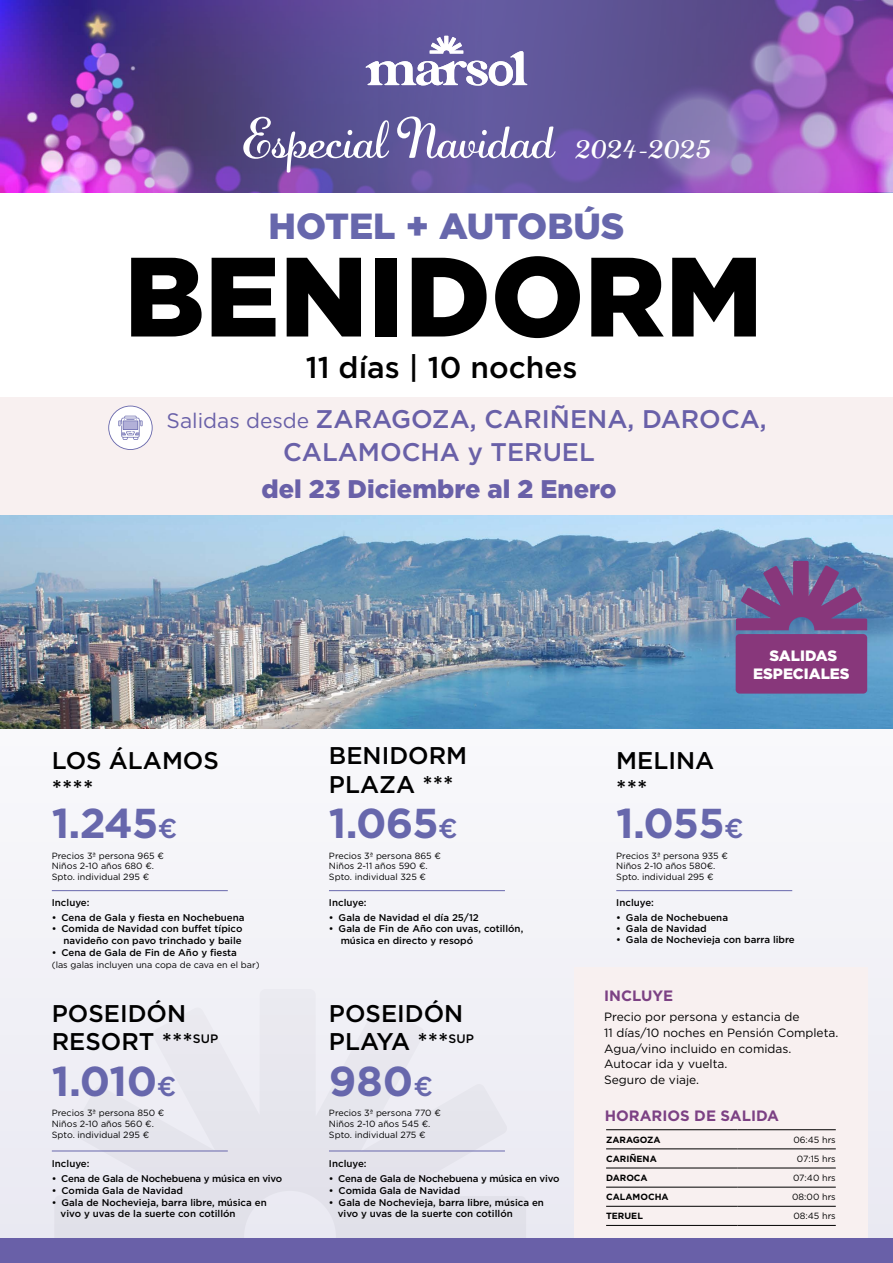
<style>
.page{position:relative;width:893px;height:1263px;background:#fff}
.page>*{position:absolute;margin:0;border:0;box-sizing:border-box;transform-origin:0 0}
.t1{font:900 112.5px "Gotham";color:#000}
.t2{font:52.95px "Adage Script JF";color:#fff}
.t3{font:700 41.7px "Gotham";letter-spacing:-.02em;color:#6767ac}
.t4{font:900 36.3px "Gotham";color:#6767ac}
.t5{font:500 30px "Gotham";color:#000}
.t6{font:500 25.5px/33.5px "Gotham";color:#6960a8}
.t7{font:900 25.5px "Gotham";color:#6960a8}
.t8{font:500 24.15px/28.5px "Gotham";color:#000}
.t9{font:700 15px "Gotham";color:#7c4184}
.t10{font:900 15px/18px "Gotham";color:#fff;text-align:center}
.t11{font:12px/15.8px "Gotham";color:#000}
.t12{font:500 9.75px/11.7px "Gotham";color:#000}
.t13{font:500 9.75px "Gotham";letter-spacing:-.02em;color:#000}
.t14{font:9px/10.8px "Gotham";color:#000}
.t15{font:700 9px "Gotham";color:#000}
.s1{font-size:28.8px}
.s2{font-weight:400;font-size:21px}
.s3{font-weight:500;font-size:27.15px}
</style>
<div class="page">
<div style="left:0;top:542px;width:893px;height:721px;background:#f5f4f9"></div>
<svg style="left:54px;top:998px;width:472px;height:241px;fill:#e8e7ee"></svg>
<div style="left:574px;top:967px;width:293px;height:272px;background:#f8f0f0"></div>
<div style="left:0;top:397px;width:893px;height:118px;background:#f8f0f0"></div>
<img style="left:0;top:0;width:378px;height:193px">
<svg style="left:108px;top:406px;width:45px;height:44px"></svg>
<img style="left:0;top:515px;width:893px;height:213px">
<hr style="left:52px;top:890px;width:176px;height:1px;background:#6767ac">
<hr style="left:52px;top:1150px;width:176px;height:1px;background:#6767ac">
<hr style="left:329px;top:1150px;width:176px;height:1px;background:#6767ac">
<hr style="left:329px;top:890px;width:176px;height:1px;background:#6767ac">
<hr style="left:616px;top:890px;width:176px;height:1px;background:#6767ac">
<svg style="left:736px;top:561px;width:131px;height:69px"></svg>
<div style="left:736px;top:634px;width:131px;height:60px;background:#88377b;border-radius:4px"></div>
<img style="left:378px;top:0;width:515px;height:193px">
<svg style="left:366px;top:36px;width:161px;height:50px"></svg>
<div style="left:0;top:1239px;width:893px;height:24px;background:#6960a8"></div>
<hr style="left:606px;top:1168px;width:131px;height:1px;background:#000">
<hr style="left:737px;top:1168px;width:99px;height:1px;background:#000">
<hr style="left:606px;top:1187px;width:131px;height:1px;background:#000">
<hr style="left:737px;top:1187px;width:99px;height:1px;background:#000">
<hr style="left:606px;top:1206px;width:131px;height:1px;background:#000">
<hr style="left:737px;top:1206px;width:99px;height:1px;background:#000">
<hr style="left:606px;top:1225px;width:131px;height:1px;background:#000">
<hr style="left:737px;top:1225px;width:99px;height:1px;background:#000">
<hr style="left:606px;top:1129px;width:131px;height:1px;background:#000">
<hr style="left:737px;top:1129px;width:99px;height:1px;background:#000">
<hr style="left:606px;top:1148px;width:131px;height:1px;background:#000">
<hr style="left:737px;top:1148px;width:99px;height:1px;background:#000">
<h2 class="t2" style="left:242px;top:105px;width:471px">Especial Navidad <span class="s1">2024-2025</span></h2>
<h3 class="t4" style="left:268px;top:201px;width:358px">HOTEL + AUTOBÚS</h3>
<h1 class="t1" style="left:124px;top:219px;width:640px">BENIDORM</h1>
<h3 class="t5" style="left:306px;top:348px;width:273px">11 días | 10 noches</h3>
<h3 class="t6" style="left:283px;top:402px;width:485px;text-indent:-116px"><span class="s2">Salidas desde</span> ZARAGOZA, CARIÑENA, DAROCA,<br>CALAMOCHA y TERUEL</h3>
<h3 class="t7" style="left:261px;top:471px;width:357px">del 23 Diciembre al 2 Enero</h3>
<h3 class="t8" style="left:52px;top:745px;width:169px">LOS ÁLAMOS ****</h3>
<h3 class="t3" style="left:52px;top:796px;width:127px">1.245<span class="s3">€</span></h3>
<p class="t14" style="left:52px;top:850px;width:114px">Precios 3ª persona 965 €<br>Niños 2-10 años 680 €.<br>Spto. individual 295 €</p>
<p class="t12" style="left:52px;top:896px;width:39px">Incluye:</p>
<p class="t12" style="left:52px;top:911px;width:194px">• Cena de Gala y fiesta en Nochebuena</p>
<p class="t12" style="left:52px;top:923px;width:192px;text-align:right">• Comida de Navidad con buffet típico navideño con pavo trinchado y baile</p>
<p class="t12" style="left:52px;top:946px;width:187px">• Cena de Gala de Fin de Año y fiesta</p>
<p class="t14" style="left:52px;top:959px;width:209px">(las galas incluyen una copa de cava en el bar)</p>
<h3 class="t8" style="left:52px;top:999px;width:168px">POSEIDÓN<br>RESORT ***<sup>SUP</sup></h3>
<h3 class="t3" style="left:52px;top:1053px;width:126px">1.010<span class="s3">€</span></h3>
<p class="t14" style="left:52px;top:1107px;width:114px">Precios 3ª persona 850 €<br>Niños 2-10 años 560 €.<br>Spto. individual 295 €</p>
<p class="t12" style="left:52px;top:1158px;width:39px">Incluye:</p>
<p class="t13" style="left:52px;top:1172px;width:232px">• Cena de Gala de Nochebuena y música en vivo</p>
<p class="t12" style="left:52px;top:1184px;width:133px">• Comida Gala de Navidad</p>
<p class="t12" style="left:61px;top:1196px;width:208px;text-indent:-9px">• Gala de Nochevieja, barra libre, música en vivo y uvas de la suerte con cotillón</p>
<h3 class="t8" style="left:329px;top:741px;width:140px">BENIDORM<br>PLAZA ***</h3>
<h3 class="t3" style="left:329px;top:796px;width:130px">1.065<span class="s3">€</span></h3>
<p class="t14" style="left:329px;top:850px;width:113px">Precios 3ª persona 865 €<br>Niños 2-11 años 590 €.<br>Spto. individual 325 €</p>
<p class="t12" style="left:329px;top:896px;width:39px">Incluye:</p>
<p class="t12" style="left:329px;top:911px;width:151px">• Gala de Navidad el día 25/12</p>
<p class="t12" style="left:341px;top:923px;width:184px;text-indent:-12px">• Gala de Fin de Año con uvas, cotillón, música en directo y resopó</p>
<h3 class="t8" style="left:329px;top:999px;width:146px">POSEIDÓN<br>PLAYA ***<sup>SUP</sup></h3>
<h3 class="t3" style="left:329px;top:1053px;width:106px">980<span class="s3">€</span></h3>
<p class="t14" style="left:329px;top:1107px;width:113px">Precios 3ª persona 770 €<br>Niños 2-10 años 545 €.<br>Spto. individual 275 €</p>
<p class="t12" style="left:329px;top:1158px;width:39px">Incluye:</p>
<p class="t13" style="left:329px;top:1172px;width:232px">• Cena de Gala de Nochebuena y música en vivo</p>
<p class="t12" style="left:329px;top:1184px;width:133px">• Comida Gala de Navidad</p>
<p class="t12" style="left:338px;top:1196px;width:208px;text-indent:-9px">• Gala de Nochevieja, barra libre, música en vivo y uvas de la suerte con cotillón</p>
<h3 class="t10" style="left:753px;top:647px;width:98px">SALIDAS<br>ESPECIALES</h3>
<h3 class="t8" style="left:616px;top:745px;width:99px">MELINA ***</h3>
<h3 class="t3" style="left:616px;top:796px;width:129px">1.055<span class="s3">€</span></h3>
<p class="t14" style="left:616px;top:850px;width:113px">Precios 3ª persona 935 €<br>Niños 2-10 años 580€.<br>Spto. individual 295 €</p>
<p class="t12" style="left:616px;top:896px;width:39px">Incluye:</p>
<p class="t12" style="left:616px;top:911px;width:113px">• Gala de Nochebuena</p>
<p class="t12" style="left:616px;top:922px;width:92px">• Gala de Navidad</p>
<p class="t12" style="left:616px;top:934px;width:180px">• Gala de Nochevieja con barra libre</p>
<h3 class="t9" style="left:604px;top:986px;width:71px">INCLUYE</h3>
<p class="t11" style="left:604px;top:1009px;width:236px">Precio por persona y estancia de<br>11 días/10 noches en Pensión Completa.<br>Agua/vino incluido en comidas.<br>Autocar ida y vuelta.<br>Seguro de viaje.</p>
<h3 class="t9" style="left:605px;top:1106px;width:176px">HORARIOS DE SALIDA</h3>
<p class="t15" style="left:606px;top:1134px;width:56px">ZARAGOZA</p>
<p class="t14" style="left:793px;top:1134px;width:44px">06:45 hrs</p>
<p class="t15" style="left:606px;top:1153px;width:52px">CARIÑENA</p>
<p class="t14" style="left:797px;top:1153px;width:40px">07:15 hrs</p>
<p class="t15" style="left:606px;top:1172px;width:43px">DAROCA</p>
<p class="t14" style="left:793px;top:1172px;width:44px">07:40 hrs</p>
<p class="t15" style="left:606px;top:1191px;width:64px">CALAMOCHA</p>
<p class="t14" style="left:792px;top:1191px;width:45px">08:00 hrs</p>
<p class="t15" style="left:606px;top:1210px;width:38px">TERUEL</p>
<p class="t14" style="left:793px;top:1211px;width:44px">08:45 hrs</p>
</div>
